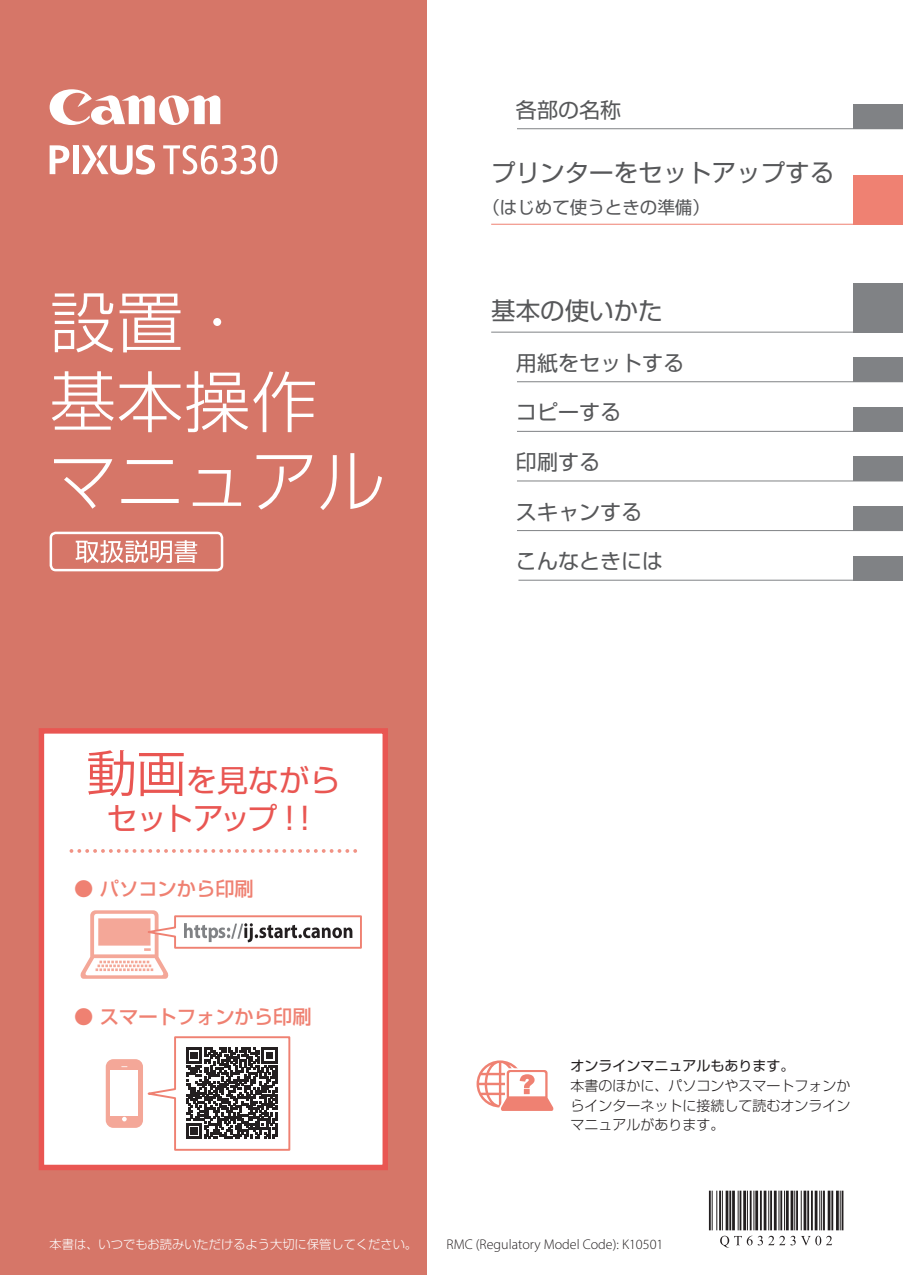
<style>
.page{position:relative;width:903px;height:1275px;background:#fff}
.page>*{position:absolute;margin:0;border:0;box-sizing:border-box;transform-origin:0 0}
.t1{font:300 66.5px/79.8px "Shin Go Pro";letter-spacing:.01em;color:#fff}
.t2{font:30.8px/38.5px "Shin Go Pro";color:#e95652;text-align:center}
.t3{font:24.5px "Shin Go Pro";color:#57585a}
.t4{font:21px "Shin Go Pro";color:#57585a}
.t5{font:500 19.25px "Shin Go Pro";color:#ef8172}
.t6{font:17.5px "Shin Go Pro";color:#57585a}
.t7{font:300 14.17px "Myriad Pro";color:#231f20}
.t8{font:300 14px/19.6px "Shin Go Pro";color:#231f20;text-align:justify}
.t9{font:14px "Shin Go Pro";color:#231f20}
.t10{font:300 12.25px "Shin Go Pro";color:#fff}
.s1{font-family:"Koz Go Pr 6 N";font-size:50.05px}
</style>
<div class="page">
<div style="left:0;top:0;width:427px;height:1275px;background:#d67668"></div>
<svg style="left:50px;top:89px;width:170px;height:36px"></svg>
<svg style="left:163px;top:145px;width:114px;height:29px"></svg>
<svg style="left:50px;top:145px;width:19px;height:29px"></svg>
<div style="left:73px;top:145px;width:6px;height:29px;background:#fff"></div>
<svg style="left:81px;top:145px;width:74px;height:30px"></svg>
<svg style="left:76px;top:540px;width:121px;height:23px"></svg>
<div style="left:50px;top:532px;width:173px;height:39px;border:2px solid #fff;border-radius:5px"></div>
<svg style="left:476px;top:1060px;width:78px;height:51px"></svg>
<div style="left:41px;top:731px;width:344px;height:436px;background:#fff"></div>
<div style="left:39px;top:728px;width:349px;height:442px;border:5px solid #e95652"></div>
<svg style="left:79px;top:849px;width:277px;height:4px"></svg>
<div style="left:103px;top:1056px;width:43px;height:75px;border:5px solid #fff;border-radius:8px"></div>
<div style="left:106px;top:1059px;width:37px;height:69px;background:#f4a798;border-radius:8px"></div>
<div style="left:111px;top:1071px;width:27px;height:45px;background:#fff"></div>
<svg style="left:122px;top:1117px;width:5px;height:4px"></svg>
<svg style="left:80px;top:910px;width:282px;height:69px"></svg>
<svg style="left:137px;top:1036px;width:154px;height:115px"></svg>
<svg style="left:708px;top:1190px;width:136px;height:56px"></svg>
<hr style="left:709px;top:1191px;width:2px;height:39px;background:#231f20">
<hr style="left:712px;top:1191px;width:1px;height:39px;background:#231f20">
<hr style="left:716px;top:1191px;width:1px;height:39px;background:#231f20">
<hr style="left:719px;top:1191px;width:2px;height:39px;background:#231f20">
<hr style="left:722px;top:1191px;width:1px;height:39px;background:#231f20">
<hr style="left:725px;top:1191px;width:3px;height:39px;background:#231f20">
<hr style="left:729px;top:1191px;width:2px;height:39px;background:#231f20">
<hr style="left:732px;top:1191px;width:3px;height:39px;background:#231f20">
<hr style="left:738px;top:1191px;width:1px;height:39px;background:#231f20">
<hr style="left:739px;top:1191px;width:2px;height:39px;background:#231f20">
<hr style="left:743px;top:1191px;width:3px;height:39px;background:#231f20">
<hr style="left:747px;top:1191px;width:1px;height:39px;background:#231f20">
<hr style="left:750px;top:1191px;width:1px;height:39px;background:#231f20">
<hr style="left:753px;top:1191px;width:1px;height:39px;background:#231f20">
<hr style="left:755px;top:1191px;width:3px;height:39px;background:#231f20">
<hr style="left:760px;top:1191px;width:2px;height:39px;background:#231f20">
<hr style="left:764px;top:1191px;width:2px;height:39px;background:#231f20">
<hr style="left:768px;top:1191px;width:1px;height:39px;background:#231f20">
<hr style="left:770px;top:1191px;width:2px;height:39px;background:#231f20">
<hr style="left:774px;top:1191px;width:3px;height:39px;background:#231f20">
<hr style="left:778px;top:1191px;width:1px;height:39px;background:#231f20">
<hr style="left:780px;top:1191px;width:2px;height:39px;background:#231f20">
<hr style="left:784px;top:1191px;width:1px;height:39px;background:#231f20">
<hr style="left:786px;top:1191px;width:3px;height:39px;background:#231f20">
<hr style="left:790px;top:1191px;width:3px;height:39px;background:#231f20">
<hr style="left:794px;top:1191px;width:1px;height:39px;background:#231f20">
<hr style="left:796px;top:1191px;width:2px;height:39px;background:#231f20">
<hr style="left:801px;top:1191px;width:1px;height:39px;background:#231f20">
<hr style="left:803px;top:1191px;width:3px;height:39px;background:#231f20">
<hr style="left:807px;top:1191px;width:2px;height:39px;background:#231f20">
<hr style="left:811px;top:1191px;width:2px;height:39px;background:#231f20">
<hr style="left:815px;top:1191px;width:2px;height:39px;background:#231f20">
<hr style="left:819px;top:1191px;width:1px;height:39px;background:#231f20">
<hr style="left:821px;top:1191px;width:1px;height:39px;background:#231f20">
<hr style="left:823px;top:1191px;width:2px;height:39px;background:#231f20">
<hr style="left:828px;top:1191px;width:2px;height:39px;background:#231f20">
<hr style="left:831px;top:1191px;width:2px;height:39px;background:#231f20">
<hr style="left:836px;top:1191px;width:3px;height:39px;background:#231f20">
<hr style="left:840px;top:1191px;width:1px;height:39px;background:#231f20">
<hr style="left:841px;top:1191px;width:2px;height:39px;background:#231f20">
<svg style="left:720px;top:1236px;width:32px;height:12px"></svg>
<svg style="left:758px;top:1236px;width:74px;height:9px"></svg>
<hr style="left:517px;top:128px;width:386px;height:1px;background:#808285">
<div style="left:853px;top:104px;width:50px;height:25px;background:#808285"></div>
<hr style="left:491px;top:224px;width:412px;height:1px;background:#ef8172">
<div style="left:853px;top:175px;width:50px;height:49px;background:#ef8172"></div>
<hr style="left:491px;top:332px;width:412px;height:1px;background:#808285">
<div style="left:853px;top:283px;width:50px;height:49px;background:#808285"></div>
<hr style="left:517px;top:381px;width:386px;height:1px;background:#808285">
<div style="left:853px;top:357px;width:50px;height:25px;background:#808285"></div>
<hr style="left:517px;top:431px;width:386px;height:1px;background:#808285">
<div style="left:853px;top:407px;width:50px;height:25px;background:#808285"></div>
<hr style="left:517px;top:481px;width:386px;height:1px;background:#808285">
<div style="left:853px;top:456px;width:50px;height:25px;background:#808285"></div>
<hr style="left:517px;top:530px;width:386px;height:1px;background:#808285">
<div style="left:853px;top:506px;width:50px;height:25px;background:#808285"></div>
<hr style="left:518px;top:580px;width:385px;height:1px;background:#808285">
<div style="left:853px;top:556px;width:50px;height:24px;background:#808285"></div>
<h3 class="t4" style="left:516px;top:92px;width:106px">各部の名称</h3>
<h1 class="t1" style="left:50px;top:274px;width:337px">設置・<br>基本操作マニュアル</h1>
<h2 class="t2" style="left:86px;top:757px;width:255px"><span class="s1">動画</span>を見ながらセットアップ！！</h2>
<h3 class="t5" style="left:74px;top:873px;width:181px">● パソコンから印刷</h3>
<h3 class="t5" style="left:74px;top:1001px;width:239px">● スマートフォンから印刷</h3>
<h3 class="t3" style="left:491px;top:152px;width:344px">プリンターをセットアップする</h3>
<p class="t6" style="left:482px;top:193px;width:229px">（はじめて使うときの準備）</p>
<h3 class="t3" style="left:491px;top:290px;width:173px">基本の使いかた</h3>
<h3 class="t4" style="left:516px;top:345px;width:169px">用紙をセットする</h3>
<h3 class="t4" style="left:516px;top:395px;width:106px">コピーする</h3>
<h3 class="t4" style="left:516px;top:445px;width:85px">印刷する</h3>
<h3 class="t4" style="left:516px;top:494px;width:127px">スキャンする</h3>
<h3 class="t4" style="left:516px;top:544px;width:148px">こんなときには</h3>
<p class="t9" style="left:570px;top:1054px;width:225px">オンラインマニュアルもあります。</p>
<p class="t8" style="left:570px;top:1074px;width:281px">本書のほかに、パソコンやスマートフォンからインターネットに接続して読むオンラインマニュアルがあります。</p>
<p class="t10" style="left:50px;top:1234px;width:369px">本書は、いつでもお読みいただけるよう大切に保管してください。</p>
<p class="t7" style="left:447px;top:1235px;width:218px">RMC (Regulatory Model Code): K10501</p>
</div>
